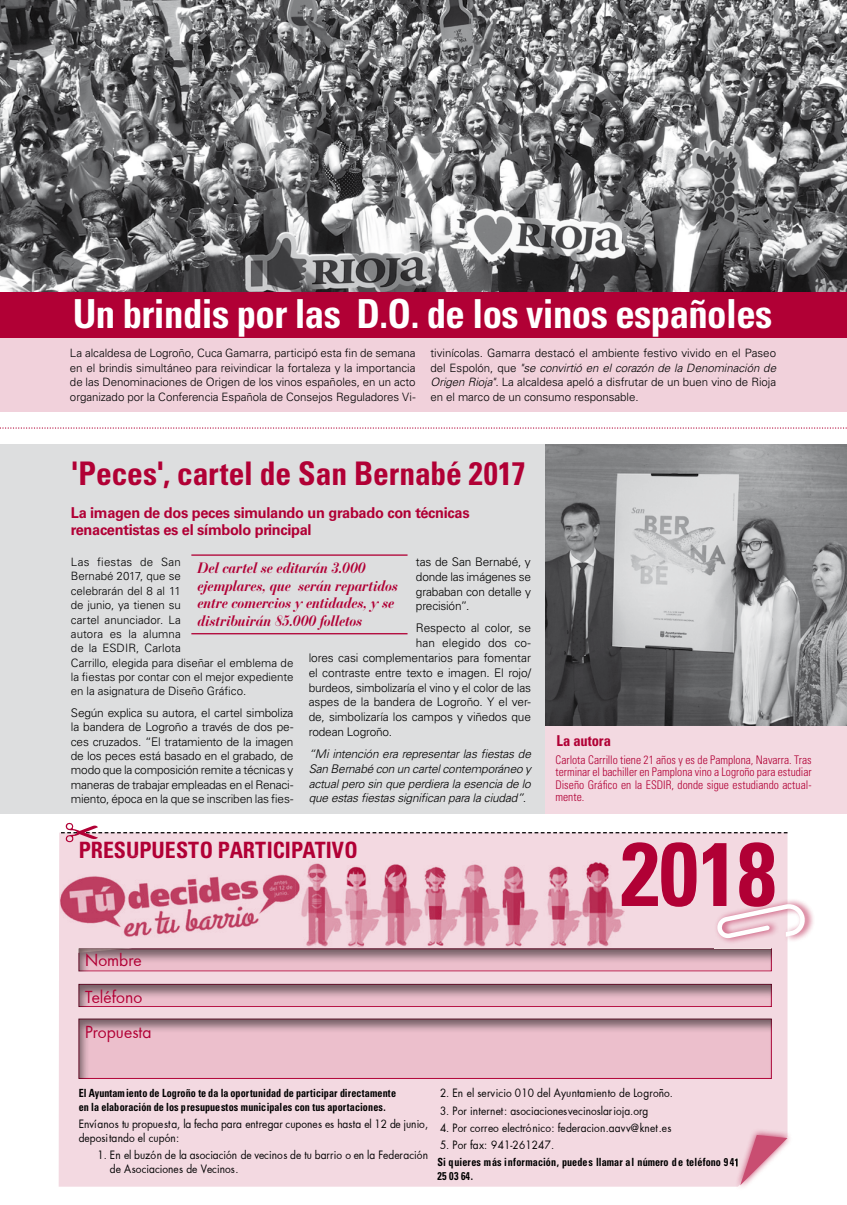
<style>
.page{position:relative;width:847px;height:1205px;background:#fff}
.page>*{position:absolute;margin:0;border:0;box-sizing:border-box;transform-origin:0 0}
.t1{font:700 condensed 90px "Univers LT Std";color:#b10035}
.t2{font:700 condensed 40px "Univers LT Std";letter-spacing:-.015em;color:#fff}
.t3{font:700 condensed 32.5px "Univers LT Std";letter-spacing:-.005em;color:#b10035}
.t4{font:700 condensed 22.5px "Univers LT Std";color:#b10035}
.t5{font:16.25px "Futura";color:#b10035}
.t6{font:italic 700 15px/17.5px "Bauer Bodoni Std";letter-spacing:-.025em;color:#b10035;scale:.95 1}
.t7{font:700 15px/17.5px "Univers LT Std";letter-spacing:-.02em;color:#b10035}
.t8{font:700 condensed 15px "Univers LT Std";color:#b10035}
.t9{font:300 11.88px/14.4px "Univers LT Std";letter-spacing:-.015em;color:#000;text-align:justify}
.t10{font:300 condensed 11.88px/12.5px "Univers LT Std";letter-spacing:.005em;color:#b10035;text-align:justify}
.t11{font:italic 300 11.88px/14.8px "Univers LT Std";letter-spacing:-.015em;color:#000;text-align:justify}
.t12{font:300 11.88px "Univers LT Std";letter-spacing:.005em;color:#000}
.t13{font:300 11.5px/14.4px "Univers LT Std";letter-spacing:-.005em;color:#000;text-align:justify}
.t14{font:11.25px/13.8px "Futura";color:#000;scale:.9 1}
.t15{font:700 condensed 11.25px/13.8px "Univers LT Std";color:#000;scale:.9 1}
.t16{font:11.25px "Futura";letter-spacing:.02em;color:#000;scale:.9 1}
.s1{font-style:italic}
</style>
<div class="page">
<div style="left:59px;top:832px;width:728px;height:354px;background:#f3d9e1"></div>
<div style="left:78px;top:1017px;width:695px;height:62px;background:#000;opacity:.5"></div>
<div style="left:78px;top:982px;width:695px;height:25px;background:#000;opacity:.5"></div>
<div style="left:78px;top:947px;width:695px;height:25px;background:#000;opacity:.5"></div>
<div style="left:0;top:10px;width:847px;height:402px;background:#f1d1db"></div>
<img style="left:0;top:0;width:847px;height:293px">
<img style="left:60px;top:841px;width:564px;height:107px">
<svg style="left:61px;top:822px;width:726px;height:26px"></svg>
<svg style="left:59px;top:862px;width:2px;height:55px"></svg>
<svg style="left:108px;top:855px;width:30px;height:3px"></svg>
<div style="left:734px;top:1128px;width:59px;height:63px;background:#b10035;opacity:.75"></div>
<svg style="left:735px;top:1135px;width:52px;height:50px"></svg>
<svg style="left:59px;top:943px;width:132px;height:12px"></svg>
<img style="left:77px;top:948px;width:55px;height:5px">
<img style="left:79px;top:948px;width:49px;height:5px">
<img style="left:715px;top:948px;width:55px;height:1px">
<div style="left:714px;top:898px;width:101px;height:46px;background:#b10035;opacity:.75"></div>
<svg style="left:717px;top:903px;width:88px;height:36px"></svg>
<svg style="left:346px;top:858px;width:12px;height:1px"></svg>
<img style="left:310px;top:858px;width:7px;height:74px">
<svg style="left:0;top:427px;width:847px;height:2px"></svg>
<div style="left:0;top:444px;width:847px;height:369px;background:#dddedf"></div>
<div style="left:0;top:293px;width:847px;height:45px;background:#b10035"></div>
<hr style="left:191px;top:554px;width:216px;height:2px;background:#b10035">
<hr style="left:191px;top:633px;width:216px;height:1px;background:#b10035">
<div style="left:546px;top:725px;width:301px;height:88px;background:#f3d9e1"></div>
<img style="left:546px;top:444px;width:301px;height:281px">
<h2 class="t2" style="left:73px;top:289px;width:701px">Un brindis por las D.O. de los vinos españoles</h2>
<p class="t13" style="left:70px;top:346px;width:347px">La alcaldesa de Logroño, Cuca Gamarra, participó esta fin de semana en el brindis simultáneo para reivindicar la fortaleza y la importancia de las Denominaciones de Origen de los vinos españoles, en un acto organizado por la Conferencia Española de Consejos Reguladores Vi-</p>
<p class="t13" style="left:430px;top:346px;width:347px">tivinícolas. Gamarra destacó el ambiente festivo vivido en el Paseo del Espolón, que <span class="s1">"se convirtió en el corazón de la Denominación de Origen Rioja".</span> La alcaldesa apeló a disfrutar de un buen vino de Rioja en el marco de un consumo responsable.</p>
<h3 class="t3" style="left:71px;top:453px;width:456px">'Peces', cartel de San Bernabé 2017</h3>
<h3 class="t7" style="left:71px;top:504px;width:400px">La imagen de dos peces simulando un grabado con técnicas renacentistas es el símbolo principal</h3>
<h3 class="t6" style="left:198px;top:560px;width:212px">Del cartel se editarán 3.000 ejemplares, que serán repartidos entre comercios y entidades, y se distribuirán 85.000 folletos</h3>
<p class="t9" style="left:416px;top:554px;width:117px;line-height:14.8px">tas de San Bernabé, y donde las imágenes se grababan con detalle y precisión”.</p>
<p class="t9" style="left:416px;top:621px;width:116px">Respecto al color, se</p>
<p class="t12" style="left:416px;top:636px;width:116px">han elegido dos co-</p>
<p class="t9" style="left:309px;top:650px;width:224px">lores casi complementarios para fomentar</p>
<p class="t9" style="left:309px;top:665px;width:224px">el contraste entre texto e imagen. El rojo/</p>
<p class="t9" style="left:309px;top:680px;width:224px">burdeos, simbolizaría el vino y el color de las</p>
<p class="t9" style="left:309px;top:695px;width:224px">aspes de la bandera de Logroño. Y el ver-</p>
<p class="t9" style="left:309px;top:710px;width:224px">de, simbolizaría los campos y viñedos que</p>
<p class="t9" style="left:309px;top:725px;width:85px">rodean Logroño.</p>
<p class="t11" style="left:309px;top:746px;width:224px">“Mi intención era representar las fiestas de San Bernabé con un cartel contemporáneo y actual pero sin que perdiera la esencia de lo que estas fiestas significan para la ciudad”.</p>
<p class="t13" style="left:71px;top:555px;width:224px;text-align:left">Las fiestas de San<br>Bernabé 2017, que se<br>celebrarán del 8 al 11<br>de junio, ya tienen su<br>cartel anunciador. La<br>autora es la alumna<br>de la ESDIR, Carlota<br>Carrillo, elegida para diseñar el emblema de la fiestas por contar con el mejor expediente en la asignatura de Diseño Gráfico.</p>
<p class="t9" style="left:71px;top:705px;width:224px">Según explica su autora, el cartel simboliza la bandera de Logroño a través de dos pe&shy;ces cruzados. “El tratamiento de la imagen de los peces está basado en el grabado, de modo que la composición remite a técnicas y maneras de trabajar empleadas en el Renaci&shy;miento, época en la que se inscriben las fies-</p>
<h3 class="t8" style="left:556px;top:731px;width:56px">La autora</h3>
<p class="t10" style="left:555px;top:753px;width:258px">Carlota Carrillo tiene 21 años y es de Pamplona, Navarra. Tras terminar el bachiller en Pamplona vino a Logroño para estudiar Diseño Gráfico en la ESDIR, donde sigue estudiando actual&shy;mente.</p>
<h3 class="t4" style="left:79px;top:836px;width:281px">PRESUPUESTO AR C ATIVO</h3>
<h1 class="t1" style="left:621px;top:819px;width:157px">2018</h1>
<h3 class="t4" style="left:218px;top:836px;width:87px">P TI IP</h3>
<h3 class="t5" style="left:85px;top:949px;width:58px">Nombre</h3>
<h3 class="t5" style="left:85px;top:985px;width:59px">Teléfono</h3>
<h3 class="t5" style="left:85px;top:1020px;width:68px">Propuesta</h3>
<p class="t15" style="left:79px;top:1086px;width:354px">El Ayuntamiento de Logroño te da la oportunidad de participar directamente en la elaboración de los presupuestos municipales con tus aportaciones.</p>
<p class="t14" style="left:79px;top:1117px;width:390px">Envíanos tu propuesta, la fecha para entregar cupones es hasta el 12 de junio, depositando el cupón:</p>
<p class="t14" style="left:110px;top:1148px;width:355px;text-indent:-13px">1. En el buzón de la asociación de vecinos de tu barrio o en la Federación de Asociaciones de Vecinos.</p>
<p class="t14" style="left:440px;top:1086px;width:260px">2. En el servicio 010 del Ayuntamiento de Logroño.</p>
<p class="t14" style="left:440px;top:1103px;width:233px">3. Por internet: asociacionesvecinoslarioja.org</p>
<p class="t14" style="left:440px;top:1120px;width:259px">4. Por correo electrónico: federacion.aavv@knet.es</p>
<p class="t16" style="left:440px;top:1137px;width:128px">5. Por fax: 941-261247.</p>
<p class="t15" style="left:438px;top:1155px;width:336px">Si quieres más información, puedes llamar al número de teléfono 9 41<br>25 03 64.</p>
</div>
